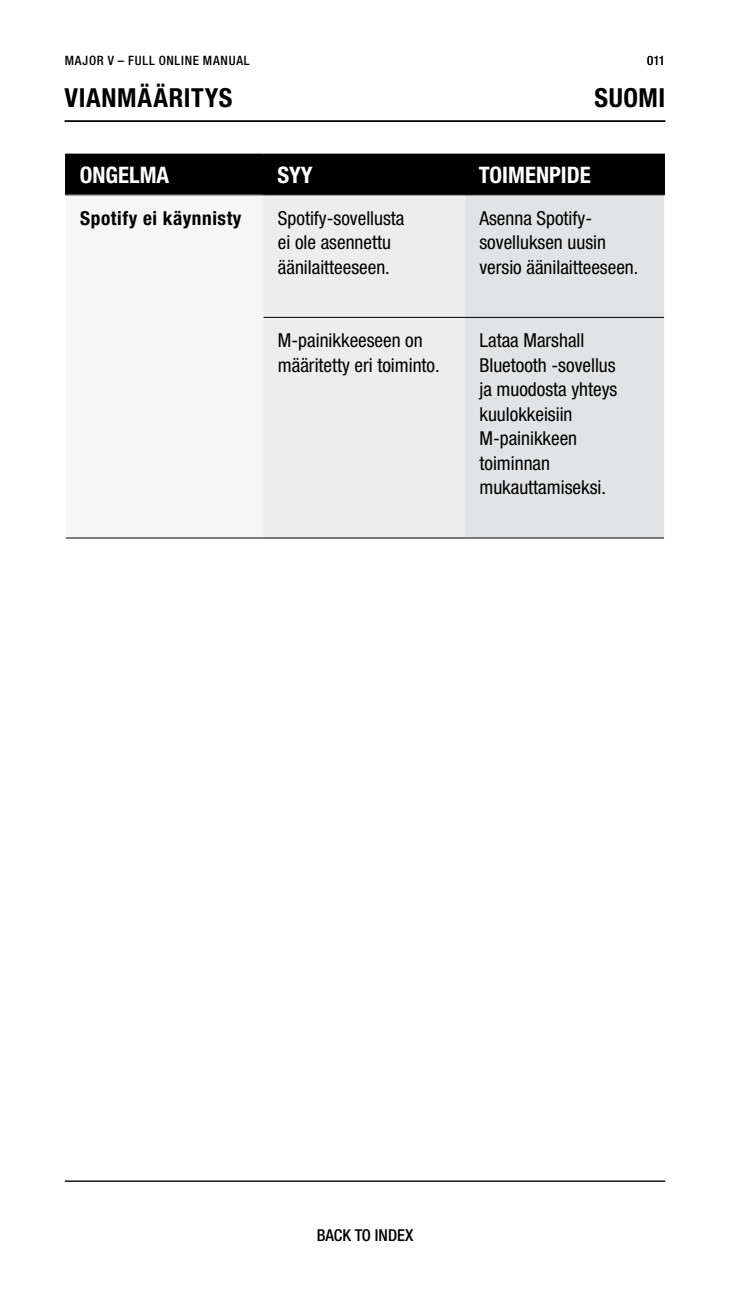
<style>
.page{position:relative;width:730px;height:1297px;background:#fff}
.page>*{position:absolute;margin:0;border:0;box-sizing:border-box;transform-origin:0 0}
.t1{font:700 condensed 26.25px "Helvetica Neue LTW1 G";letter-spacing:.02em;color:#000}
.t2{font:700 condensed 22.75px "Helvetica Neue LTW1 G";color:#fff}
.t3{font:condensed 19.25px/24.5px "Helvetica Neue LTW1 G";color:#000}
.t4{font:700 condensed 19.25px "Helvetica Neue LTW1 G";letter-spacing:.03em;color:#000}
.t5{font:500 condensed 16.45px "Helvetica Neue LTW1 G";color:#000}
.t6{font:500 condensed 12.95px "Helvetica Neue LTW1 G";letter-spacing:.055em;color:#000}
.t7{font:condensed 12.95px "Helvetica Neue LTW1 G";color:#000}
</style>
<div class="page">
<hr style="left:65px;top:1180px;width:599px;height:1px;background:#000">
<hr style="left:65px;top:120px;width:600px;height:2px;background:#000">
<div style="left:67px;top:155px;width:596px;height:39px;background:#000"></div>
<div style="left:66px;top:195px;width:197px;height:343px;background:#f6f6f6"></div>
<div style="left:263px;top:195px;width:202px;height:342px;background:#ededee"></div>
<div style="left:465px;top:195px;width:198px;height:342px;background:#e2e3e4"></div>
<hr style="left:65px;top:155px;width:2px;height:39px;background:#000">
<hr style="left:262px;top:155px;width:2px;height:39px;background:#000">
<hr style="left:65px;top:154px;width:198px;height:1px;background:#000">
<hr style="left:464px;top:155px;width:1px;height:39px;background:#000">
<hr style="left:263px;top:154px;width:202px;height:1px;background:#000">
<hr style="left:663px;top:155px;width:1px;height:39px;background:#000">
<hr style="left:465px;top:154px;width:199px;height:1px;background:#000">
<hr style="left:65px;top:194px;width:198px;height:1px;background:#000">
<hr style="left:263px;top:194px;width:202px;height:1px;background:#000">
<hr style="left:465px;top:194px;width:199px;height:1px;background:#000">
<hr style="left:263px;top:317px;width:202px;height:1px;background:#000">
<hr style="left:465px;top:317px;width:198px;height:1px;background:#000">
<hr style="left:263px;top:537px;width:202px;height:1px;background:#000">
<hr style="left:465px;top:537px;width:198px;height:1px;background:#000">
<hr style="left:66px;top:537px;width:197px;height:1px;background:#000">
<p class="t6" style="left:65px;top:52px;width:186px">MAJOR V – FULL ONLINE MANUAL</p>
<p class="t7" style="left:646px;top:53px;width:20px">011</p>
<h1 class="t1" style="left:65px;top:82px;width:169px">VIANMÄÄRITYS</h1>
<h1 class="t1" style="left:594px;top:82px;width:72px">SUOMI</h1>
<p class="t2" style="left:80px;top:162px;width:91px">ONGELMA</p>
<p class="t2" style="left:277px;top:162px;width:37px">SYY</p>
<p class="t2" style="left:478px;top:162px;width:113px">TOIMENPIDE</p>
<p class="t4" style="left:80px;top:206px;width:163px">Spotify ei käynnisty</p>
<p class="t3" style="left:278px;top:206px;width:128px">Spotify-sovellusta ei ole asennettu äänilaitteeseen.</p>
<p class="t3" style="left:479px;top:206px;width:160px">Asenna Spotify&shy;sovelluksen uusin versio äänilaitteeseen.</p>
<p class="t3" style="left:278px;top:328px;width:163px">M-painikkeeseen on määritetty eri toiminto.</p>
<p class="t3" style="left:479px;top:328px;width:139px">Lataa Marshall<br>Bluetooth -sovellus ja muodosta yhteys kuulokkeisiin<br>M-painikkeen toiminnan mukauttamiseksi.</p>
<p class="t5" style="left:316px;top:1225px;width:98px">BACK TO INDEX</p>
</div>
